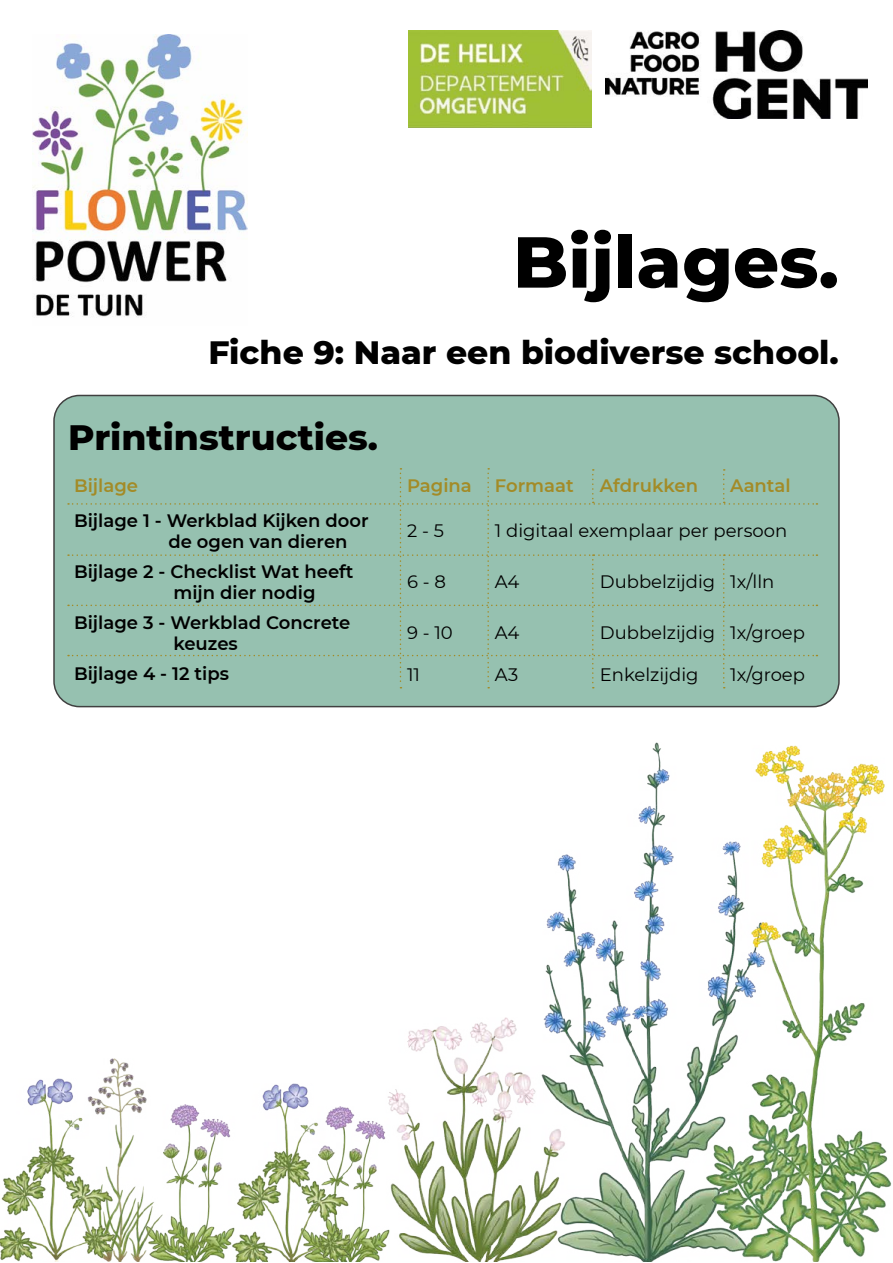
<style>
.page{position:relative;width:893px;height:1263px;background:#fff}
.page>*{position:absolute;margin:0;border:0;box-sizing:border-box;transform-origin:0 0}
.t1{font:800 72px "Montserrat";color:#000}
.t2{font:800 36px "Montserrat";color:#000}
.t3{font:800 33px "Montserrat";color:#000}
.t4{font:600 18px/21.6px "Montserrat";color:#000}
.t5{font:18px "Montserrat";color:#000}
.t6{font:600 18px "Montserrat";color:#a38b27}
</style>
<div class="page">
<img style="left:545px;top:742px;width:114px;height:275px">
<img style="left:632px;top:745px;width:260px;height:512px">
<img style="left:407px;top:1017px;width:455px;height:245px">
<img style="left:57px;top:1058px;width:77px;height:21px">
<img style="left:0;top:1079px;width:133px;height:183px">
<img style="left:121px;top:1083px;width:355px;height:179px">
<img style="left:408px;top:31px;width:184px;height:97px">
<img style="left:605px;top:31px;width:262px;height:87px">
<img style="left:33px;top:35px;width:214px;height:282px">
<div style="left:54px;top:395px;width:785px;height:312px;background:#96c1b0;border-radius:26px"></div>
<div style="left:53px;top:395px;width:787px;height:312px;border:2px solid #000;border-radius:26px"></div>
<svg style="left:68px;top:468px;width:749px;height:220px"></svg>
<h1 class="t1" style="left:513px;top:209px;width:328px">Bijlages.</h1>
<h3 class="t3" style="left:208px;top:328px;width:632px">Fiche 9: Naar een biodiverse school.</h3>
<h2 class="t2" style="left:68px;top:410px;width:311px">Printinstructies.</h2>
<p class="t6" style="left:74px;top:473px;width:66px">Bijlage</p>
<p class="t6" style="left:407px;top:473px;width:66px">Pagina</p>
<p class="t6" style="left:495px;top:473px;width:80px">Formaat</p>
<p class="t6" style="left:600px;top:473px;width:100px">Afdrukken</p>
<p class="t6" style="left:730px;top:473px;width:62px">Aantal</p>
<p class="t4" style="left:168px;top:509px;width:202px;text-indent:-94px">Bijlage 1 - Werkblad Kijken door de ogen van dieren</p>
<p class="t5" style="left:407px;top:519px;width:38px">2 - 5</p>
<p class="t5" style="left:495px;top:519px;width:294px">1 digitaal exemplaar per persoon</p>
<p class="t4" style="left:173px;top:560px;width:182px;text-indent:-99px">Bijlage 2 - Checklist Wat heeft mijn dier nodig</p>
<p class="t5" style="left:407px;top:570px;width:40px">6 - 8</p>
<p class="t5" style="left:495px;top:570px;width:26px">A4</p>
<p class="t5" style="left:600px;top:570px;width:176px">Dubbelzijdig 1x/lln</p>
<p class="t4" style="left:173px;top:611px;width:178px;text-indent:-99px">Bijlage 3 - Werkblad Concrete keuzes</p>
<p class="t5" style="left:407px;top:621px;width:47px">9 - 10</p>
<p class="t5" style="left:495px;top:621px;width:26px">A4</p>
<p class="t5" style="left:600px;top:621px;width:207px">Dubbelzijdig 1x/groep</p>
<p class="t4" style="left:74px;top:662px;width:156px">Bijlage 4 - 12 tips</p>
<p class="t5" style="left:407px;top:663px;width:14px">11</p>
<p class="t5" style="left:495px;top:663px;width:25px">A3</p>
<p class="t5" style="left:600px;top:663px;width:100px">Enkelzijdig</p>
<p class="t5" style="left:730px;top:663px;width:76px">1x/groep</p>
</div>
